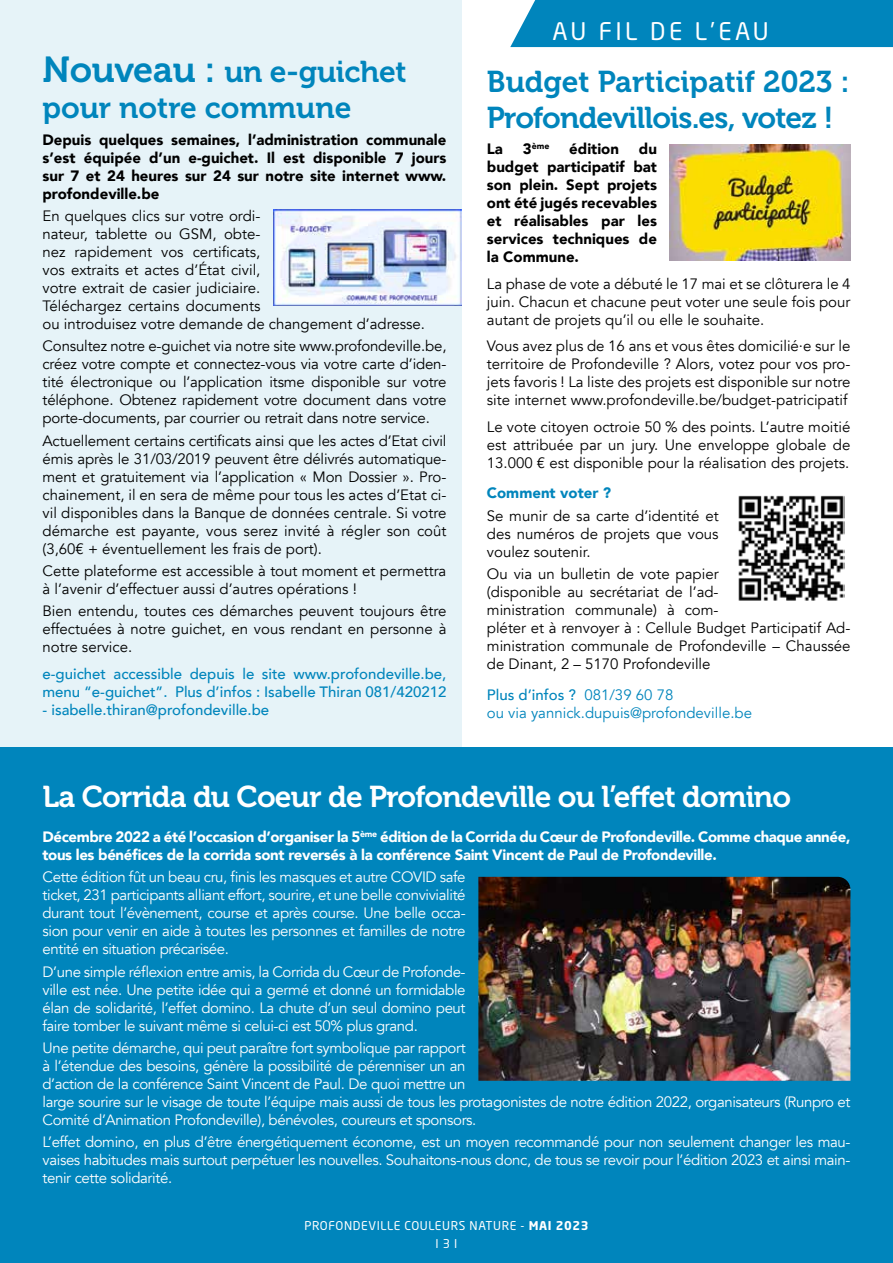
<style>
.page{position:relative;width:893px;height:1263px;background:#fff}
.page>*{position:absolute;margin:0;border:0;box-sizing:border-box;transform-origin:0 0}
.t1{font:30px/36px "Museo 700";letter-spacing:-.01em;color:#0085bc}
.t2{font:30px "Museo 700";letter-spacing:-.025em;color:#fff}
.t3{font:24px "Neo Sans W1 G";letter-spacing:.14em;color:#fff}
.t4{font:15px/18px "Avenir";color:#000;text-align:justify}
.t5{font:15px/18px "Avenir";letter-spacing:-.025em;color:#fff;text-align:justify}
.t6{font:900 15px/18px "Avenir";color:#000;text-align:justify}
.t7{font:900 15px/18px "Avenir";letter-spacing:-.025em;color:#fff}
.t8{font:500 15px/18px "Avenir";color:#0085bc}
.t9{font:15px/18px "Avenir";color:#0085bc}
.t10{font:900 15px "Avenir";color:#0085bc}
.t11{font:12px/18.6px "Neo Sans Std";letter-spacing:.05em;color:#fff;text-align:center}
.t12{font:900 8.7px "Avenir";color:#000}
.s1{font-size:36px}
.s2{font-size:15px}
.s3{font-weight:500}
.s4{font-weight:700}
</style>
<div class="page">
<div style="left:0;top:0;width:461px;height:780px;background:#e6f3f8"></div>
<div style="left:0;top:747px;width:893px;height:516px;background:#0085bc"></div>
<img style="left:478px;top:877px;width:372px;height:204px">
<img style="left:273px;top:209px;width:188px;height:97px">
<div style="left:510px;top:0;width:383px;height:47px;background:#0085bc"></div>
<img style="left:670px;top:144px;width:180px;height:116px">
<img style="left:738px;top:495px;width:106px;height:106px">
<h1 class="t1" style="left:43px;top:54px;width:366px"><span class="s1">Nouveau :</span> un e-guichet pour notre commune</h1>
<p class="t6" style="left:43px;top:130px;width:405px">Depuis quelques semaines, l’administration communale s’est équipée d’un e-guichet. Il est disponible 7 jours sur 7 et 24 heures sur 24 sur notre site internet www. profondeville.be</p>
<p class="t4" style="left:43px;top:207px;width:384px;text-align:left">En quelques clics sur votre ordi-<br>nateur, tablette ou GSM, obte-<br>nez rapidement vos certificats,<br>vos extraits et actes d’État civil,<br>votre extrait de casier judiciaire.<br>Téléchargez certains documents<br>ou introduisez votre demande de changement d’adresse.</p>
<p class="t4" style="left:43px;top:337px;width:405px">Consultez notre e-guichet via notre site www.profondeville.be, créez votre compte et connectez-vous via votre carte d’iden&shy;tité électronique ou l’application itsme disponible sur votre téléphone. Obtenez rapidement votre document dans votre porte-documents, par courrier ou retrait dans notre service.</p>
<p class="t4" style="left:43px;top:432px;width:405px">Actuellement certains certificats ainsi que les actes d’Etat civil émis après le 31/03/2019 peuvent être délivrés automatique&shy;ment et gratuitement via l’application « Mon Dossier ». Pro&shy;chainement, il en sera de même pour tous les actes d’Etat ci&shy;vil disponibles dans la Banque de données centrale. Si votre démarche est payante, vous serez invité à régler son coût (3,60€ + éventuellement les frais de port).</p>
<p class="t4" style="left:43px;top:562px;width:405px">Cette plateforme est accessible à tout moment et permettra à l’avenir d’effectuer aussi d’autres opérations !</p>
<p class="t4" style="left:43px;top:602px;width:405px">Bien entendu, toutes ces démarches peuvent toujours être effectuées à notre guichet, en vous rendant en personne à notre service.</p>
<p class="t8" style="left:43px;top:663px;width:405px">e-guichet accessible depuis le site www.profondeville.be, menu “e-guichet”. Plus d’infos : Isabelle Thiran 081/420212</p>
<p class="t8" style="left:43px;top:699px;width:228px">- isabelle.thiran@profondeville.be</p>
<h2 class="t3" style="left:552px;top:16px;width:218px">AU FIL DE L’EAU</h2>
<h1 class="t1" style="left:487px;top:64px;width:364px">Budget Participatif 2023 :<br>Profondevillois.es, votez !</h1>
<p class="t6" style="left:487px;top:139px;width:18px">La</p>
<p class="t12" style="left:523px;top:139px;width:28px"><span class="s2">3</span>ème</p>
<p class="t6" style="left:569px;top:139px;width:51px">édition</p>
<p class="t6" style="left:487px;top:139px;width:172px;text-indent:152px">du budget participatif bat son plein. Sept projets ont été jugés recevables et réalisables par les services techniques de la Commune.</p>
<p class="t4" style="left:487px;top:275px;width:365px">La phase de vote a débuté le 17 mai et se clôturera le 4 juin. Chacun et chacune peut voter une seule fois pour autant de projets qu’il ou elle le souhaite.</p>
<p class="t4" style="left:487px;top:337px;width:365px">Vous avez plus de 16 ans et vous êtes domicilié·e sur le territoire de Profondeville ? Alors, votez pour vos pro&shy;jets favoris ! La liste des projets est disponible sur notre site internet www.profondeville.be/budget-patricipatif</p>
<p class="t4" style="left:487px;top:418px;width:365px">Le vote citoyen octroie 50 % des points. L’autre moitié est attribuée par un jury. Une enveloppe globale de 13.000 € est disponible pour la réalisation des projets.</p>
<p class="t10" style="left:487px;top:480px;width:126px">Comment voter ?</p>
<p class="t4" style="left:487px;top:507px;width:233px">Se munir de sa carte d’identité et des numéros de projets que vous voulez soutenir.</p>
<p class="t4" style="left:487px;top:565px;width:365px;text-align:left">Ou via un bulletin de vote papier<br>(disponible au secrétariat de l’ad-<br>ministration communale) à com-<br>pléter et à renvoyer à : Cellule Budget Participatif Ad&shy;ministration communale de Profondeville – Chaussée de Dinant, 2 – 5170 Profondeville</p>
<p class="t9" style="left:487px;top:686px;width:267px"><span class="s3">Plus d’infos ?</span> 081/39 60 78<br>ou via yannick.dupuis@profondeville.be</p>
<h1 class="t2" style="left:43px;top:780px;width:750px">La Corrida du Coeur de Profondeville ou l’effet domino</h1>
<p class="t7" style="left:43px;top:827px;width:809px">Décembre 2022 a été l’occasion d’organiser la 5<sup>ème</sup> édition de la Corrida du Cœur de Profondeville. Comme chaque année, tous les bénéfices de la corrida sont reversés à la conférence Saint Vincent de Paul de Profondeville.</p>
<p class="t5" style="left:43px;top:868px;width:425px">Cette édition fût un beau cru, finis les masques et autre COVID safe ticket, 231 participants alliant effort, sourire, et une belle convivialité durant tout l’évènement, course et après course. Une belle occa&shy;sion pour venir en aide à toutes les personnes et familles de notre entité en situation précarisée.</p>
<p class="t5" style="left:43px;top:963px;width:425px">D’une simple réflexion entre amis, la Corrida du Cœur de Profonde&shy;ville est née. Une petite idée qui a germé et donné un formidable élan de solidarité, l’effet domino. La chute d’un seul domino peut faire tomber le suivant même si celui-ci est 50% plus grand.</p>
<p class="t5" style="left:43px;top:1039px;width:809px;text-align:left">Une petite démarche, qui peut paraître fort symbolique par rapport<br>à l’étendue des besoins, génère la possibilité de pérenniser un an<br>d’action de la conférence Saint Vincent de Paul. De quoi mettre un<br>large sourire sur le visage de toute l’équipe mais aussi de tous les protagonistes de notre édition 2022, organisateurs (Runpro et Comité d’Animation Profondeville), bénévoles, coureurs et sponsors.</p>
<p class="t5" style="left:43px;top:1133px;width:809px">L’effet domino, en plus d’être énergétiquement économe, est un moyen recommandé pour non seulement changer les mau&shy;vaises habitudes mais surtout perpétuer les nouvelles. Souhaitons-nous donc, de tous se revoir pour l’édition 2023 et ainsi main&shy;tenir cette solidarité.</p>
<p class="t11" style="left:304px;top:1216px;width:286px">PROFONDEVILLE COULEURS NATURE - <span class="s4">MAI 2023<br></span>I 3 I</p>
</div>
